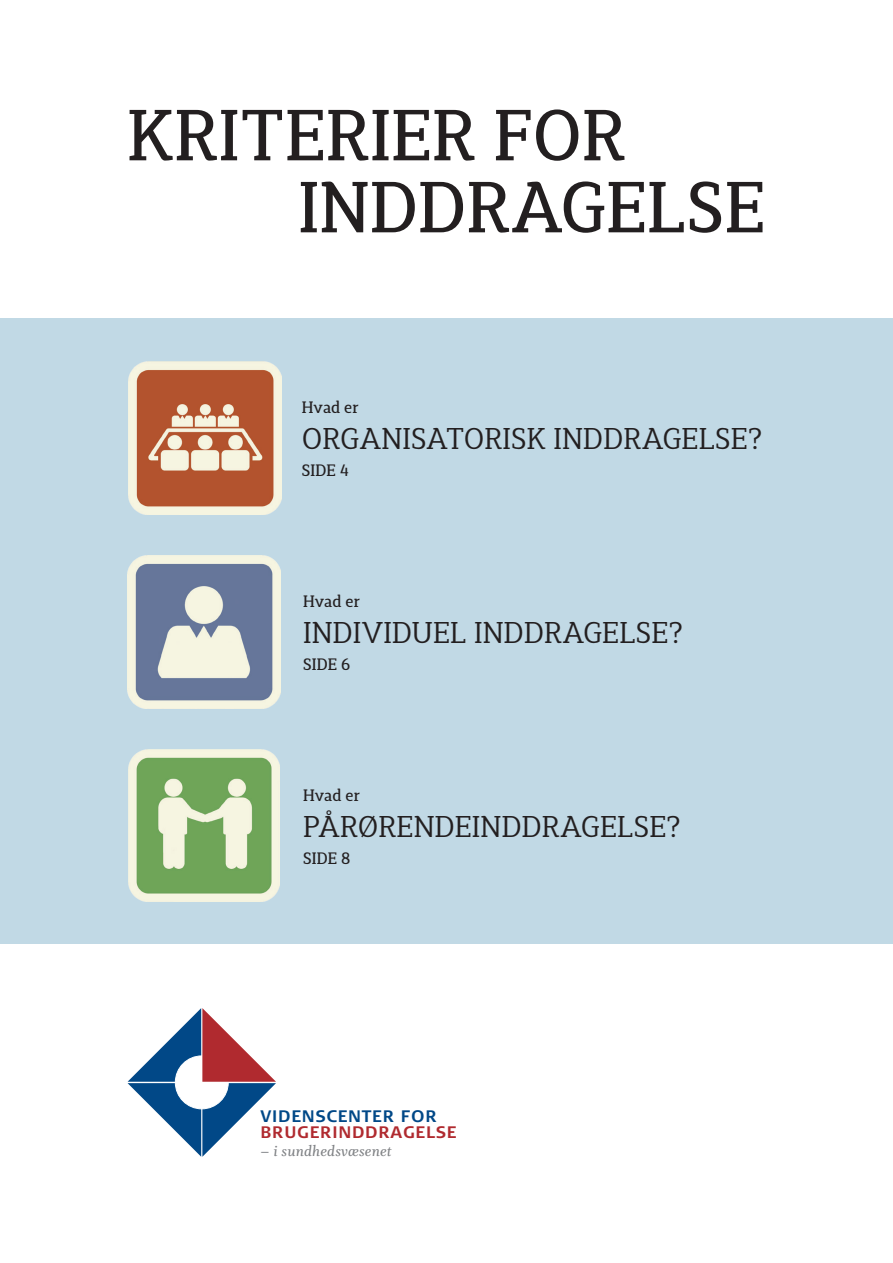
<style>
.page{position:relative;width:893px;height:1263px;background:#fff}
.page>*{position:absolute;margin:0;border:0;box-sizing:border-box;transform-origin:0 0}
.t1{font:500 72px/72px "Synerga Pro";color:#231f20}
.t2{font:30px "Synerga Pro";color:#231f20}
.t3{font:700 16.65px "Signa Normal";letter-spacing:.04em;color:#b02a2f}
.t4{font:16.65px "Whitman Semibold Italic Os F";letter-spacing:.01em;color:#808285}
.t5{font:700 16.65px "Signa Normal";letter-spacing:.04em;color:#014887}
.t6{font:500 16.5px "Synerga Pro";color:#231f20}
</style>
<div class="page">
<div style="left:0;top:319px;width:893px;height:625px;background:#c1d9e5"></div>
<img style="left:128px;top:556px;width:153px;height:153px">
<img style="left:128px;top:750px;width:152px;height:151px">
<img style="left:128px;top:361px;width:153px;height:154px">
<svg style="left:128px;top:1008px;width:148px;height:149px"></svg>
<h1 class="t1" style="left:298px;top:98px;width:469px;text-indent:-171px">KRITERIER FOR<br>INDDRAGELSE</h1>
<p class="t6" style="left:302px;top:396px;width:59px">Hvad er</p>
<p class="t2" style="left:302px;top:419px;width:462px">ORGANISATORISK INDDRAGELSE?</p>
<p class="t6" style="left:302px;top:460px;width:48px">SIDE 4</p>
<p class="t6" style="left:303px;top:591px;width:59px">Hvad er</p>
<p class="t2" style="left:303px;top:614px;width:381px">INDIVIDUEL INDDRAGELSE?</p>
<p class="t6" style="left:303px;top:654px;width:49px">SIDE 6</p>
<p class="t6" style="left:303px;top:784px;width:59px">Hvad er</p>
<p class="t2" style="left:303px;top:807px;width:379px">PÅRØRENDEINDDRAGELSE?</p>
<p class="t6" style="left:303px;top:848px;width:49px">SIDE 8</p>
<p class="t5" style="left:261px;top:1106px;width:178px">VIDENSCENTER FOR</p>
<p class="t3" style="left:261px;top:1123px;width:197px">BRUGERINDDRAGELSE</p>
<p class="t4" style="left:261px;top:1142px;width:133px">– i sundhedsvæsenet</p>
</div>
